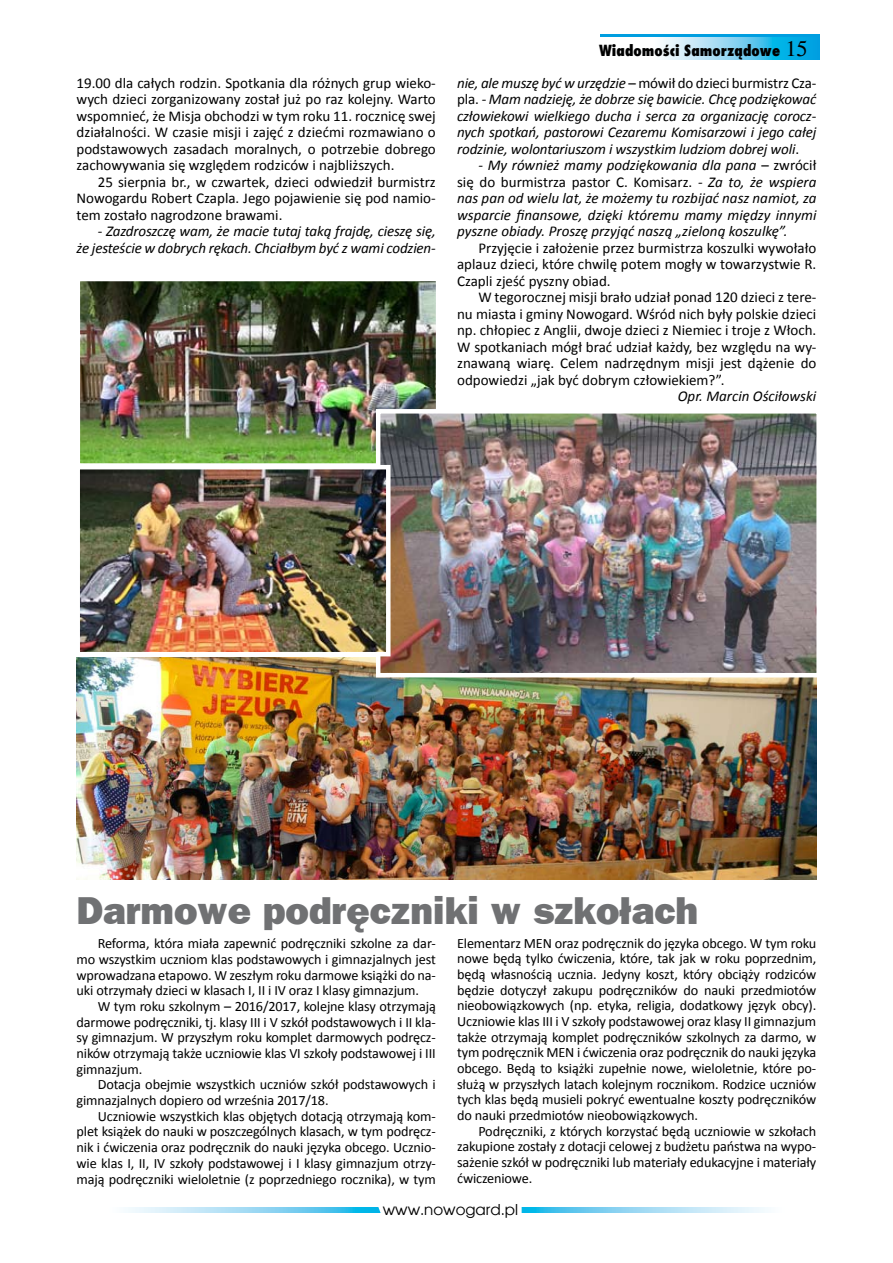
<style>
.page{position:relative;width:893px;height:1263px;background:#fff}
.page>*{position:absolute;margin:0;border:0;box-sizing:border-box;transform-origin:0 0}
.t1{font:800 39px "Frankfurt Gothic";color:#707173}
.t2{font:22.5px "Times";color:#000}
.t3{font:15px/16.5px "Calibri";color:#000;text-align:justify}
.t4{font:italic 15px/16.5px "Calibri";letter-spacing:-.01em;color:#000;text-align:justify}
.t5{font:800 15px "Fujiyama";color:#000}
.t6{font:15px "Avalon";color:#000}
.t7{font:14.25px/15.8px "Calibri";letter-spacing:-.01em;color:#000;text-align:justify}
.s1{font-style:normal}
</style>
<div class="page">
<div style="left:600px;top:34px;width:220px;height:26px;background:#009ee0"></div>
<svg style="left:600px;top:37px;width:200px;height:22px;background:#a5e0f5"></svg>
<svg style="left:527px;top:1208px;width:241px;height:5px"></svg>
<svg style="left:125px;top:1208px;width:245px;height:5px"></svg>
<svg style="left:370px;top:1207px;width:157px;height:6px"></svg>
<img style="left:77px;top:659px;width:739px;height:220px">
<img style="left:80px;top:281px;width:356px;height:182px">
<img style="left:374px;top:407px;width:443px;height:273px">
<img style="left:76px;top:463px;width:317px;height:196px">
<p class="t3" style="left:77px;top:74px;width:361px">19.00 dla całych rodzin. Spotkania dla różnych grup wieko&shy;wych dzieci zorganizowany został już po raz kolejny. Warto wspomnieć, że Misja obchodzi w tym roku 11. rocznicę swej działalności. W czasie misji i zajęć z dziećmi rozmawiano o podstawowych zasadach moralnych, o potrzebie dobrego zachowywania się względem rodziców i najbliższych.</p>
<p class="t3" style="left:77px;top:173px;width:361px;text-indent:21px">25 sierpnia br., w czwartek, dzieci odwiedził burmistrz Nowogardu Robert Czapla. Jego pojawienie się pod namio&shy;tem zostało nagrodzone brawami.</p>
<p class="t4" style="left:77px;top:222px;width:361px;text-align:right">- Zazdroszczę wam, że macie tutaj taką frajdę, cieszę się,<br>że jesteście w dobrych rękach. Chciałbym być z wami codzien-</p>
<p class="t5" style="left:599px;top:40px;width:182px">Wiadomości Samorządowe</p>
<h2 class="t2" style="left:785px;top:36px;width:24px">15</h2>
<p class="t4" style="left:457px;top:74px;width:361px">nie, ale muszę być w urzędzie <span class="s1">– mówił do dzieci burmistrz Cza&shy;pla.</span> - Mam nadzieję, że dobrze się bawicie. Chcę podziękować człowiekowi wielkiego ducha i serca za organizację corocz&shy;nych spotkań, pastorowi Cezaremu Komisarzowi i jego całej rodzinie, wolontariuszom i wszystkim ludziom dobrej woli<span class="s1">.</span></p>
<p class="t4" style="left:457px;top:156px;width:361px;text-indent:21px">- My również mamy podziękowania dla pana <span class="s1">– zwrócił się do burmistrza pastor C. Komisarz.</span> - Za to, że wspiera nas pan od wielu lat, że możemy tu rozbijać nasz namiot, za wsparcie finansowe, dzięki któremu mamy między innymi pyszne obiady. Proszę przyjąć naszą „zieloną koszulkę”.</p>
<p class="t3" style="left:457px;top:239px;width:361px;text-indent:21px">Przyjęcie i założenie przez burmistrza koszulki wywołało aplauz dzieci, które chwilę potem mogły w towarzystwie R.<br>Czapli zjeść pyszny obiad.</p>
<p class="t3" style="left:457px;top:288px;width:361px;text-indent:21px">W tegorocznej misji brało udział ponad 120 dzieci z tere&shy;nu miasta i gminy Nowogard. Wśród nich były polskie dzieci np. chłopiec z Anglii, dwoje dzieci z Niemiec i troje z Włoch.<br>W spotkaniach mógł brać udział każdy, bez względu na wy&shy;znawaną wiarę. Celem nadrzędnym misji jest dążenie do odpowiedzi „jak być dobrym człowiekiem?”.</p>
<p class="t4" style="left:678px;top:387px;width:140px">Opr. Marcin Ościłowski</p>
<h1 class="t1" style="left:77px;top:887px;width:623px">Darmowe podręczniki w szkołach</h1>
<p class="t7" style="left:77px;top:935px;width:361px;text-indent:21px">Reforma, która miała zapewnić podręczniki szkolne za dar&shy;mo wszystkim uczniom klas podstawowych i gimnazjalnych jest wprowadzana etapowo. W zeszłym roku darmowe książki do na&shy;uki otrzymały dzieci w klasach I, II i IV oraz I klasy gimnazjum.</p>
<p class="t7" style="left:77px;top:998px;width:361px;text-indent:21px">W tym roku szkolnym – 2016/2017, kolejne klasy otrzymają darmowe podręczniki, tj. klasy III i V szkół podstawowych i II kla&shy;sy gimnazjum. W przyszłym roku komplet darmowych podręcz&shy;ników otrzymają także uczniowie klas VI szkoły podstawowej i III gimnazjum.</p>
<p class="t7" style="left:77px;top:1076px;width:361px;text-indent:21px">Dotacja obejmie wszystkich uczniów szkół podstawowych i gimnazjalnych dopiero od września 2017/18.</p>
<p class="t7" style="left:77px;top:1107px;width:361px;text-indent:21px">Uczniowie wszystkich klas objętych dotacją otrzymają kom&shy;plet książek do nauki w poszczególnych klasach, w tym podręcz&shy;nik i ćwiczenia oraz podręcznik do nauki języka obcego. Ucznio&shy;wie klas I, II, IV szkoły podstawowej i I klasy gimnazjum otrzy&shy;mają podręczniki wieloletnie (z poprzedniego rocznika), w tym</p>
<p class="t7" style="left:457px;top:934px;width:361px">Elementarz MEN oraz podręcznik do języka obcego. W tym roku nowe będą tylko ćwiczenia, które, tak jak w roku poprzednim, będą własnością ucznia. Jedyny koszt, który obciąży rodziców będzie dotyczył zakupu podręczników do nauki przedmiotów nieobowiązkowych (np. etyka, religia, dodatkowy język obcy).<br>Uczniowie klas III i V szkoły podstawowej oraz klasy II gimnazjum także otrzymają komplet podręczników szkolnych za darmo, w tym podręcznik MEN i ćwiczenia oraz podręcznik do nauki języka obcego. Będą to książki zupełnie nowe, wieloletnie, które po&shy;służą w przyszłych latach kolejnym rocznikom. Rodzice uczniów tych klas będą musieli pokryć ewentualne koszty podręczników do nauki przedmiotów nieobowiązkowych.</p>
<p class="t7" style="left:457px;top:1122px;width:361px;text-indent:21px">Podręczniki, z których korzystać będą uczniowie w szkołach zakupione zostały z dotacji celowej z budżetu państwa na wypo&shy;sażenie szkół w podręczniki lub materiały edukacyjne i materiały ćwiczeniowe.</p>
<p class="t6" style="left:383px;top:1200px;width:137px">www.nowogard.pl</p>
</div>
